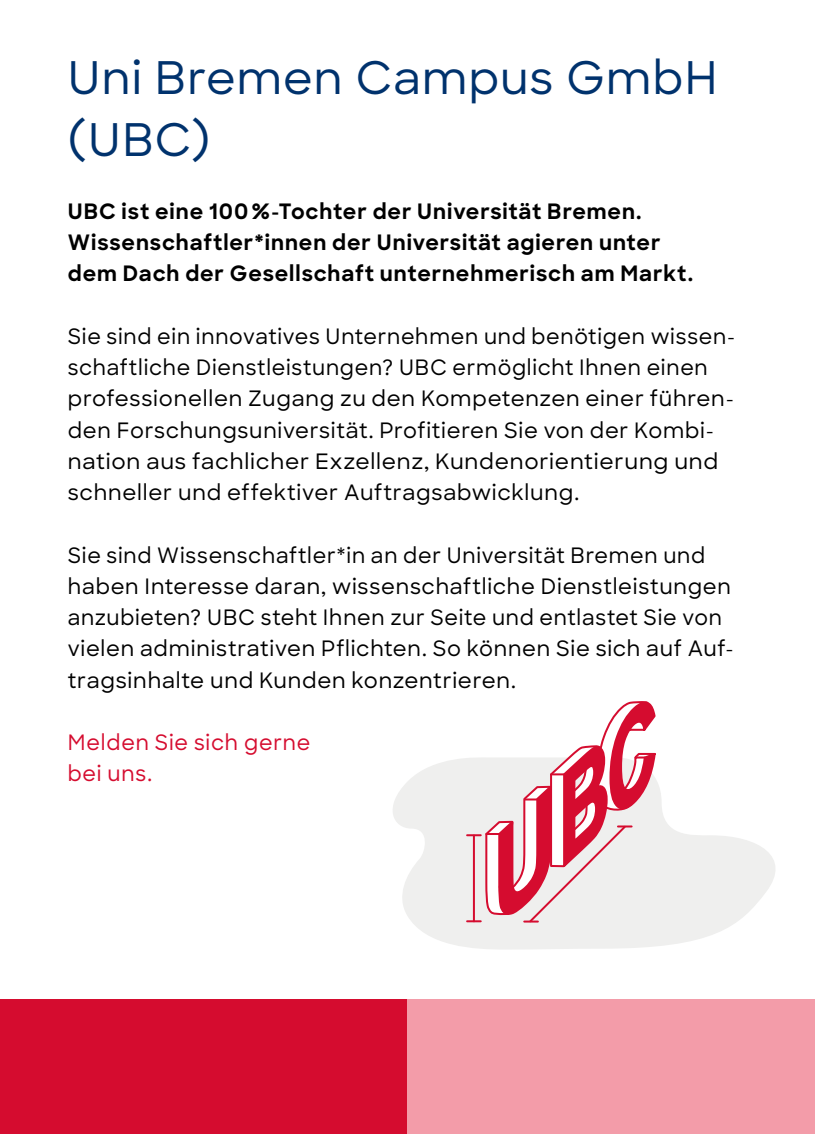
<style>
.page{position:relative;width:815px;height:1134px;background:#fff}
.page>*{position:absolute;margin:0;border:0;box-sizing:border-box;transform-origin:0 0}
.t1{font:500 45px/62.5px "Sharp Sans";letter-spacing:.03em;color:#00326d}
.t2{font:500 21.25px/31.2px "Sharp Sans";letter-spacing:.035em;color:#000}
.t3{font:700 21.25px/31.2px "Sharp Sans";letter-spacing:.045em;color:#000}
.t4{font:500 21.25px/31.2px "Sharp Sans";letter-spacing:.04em;color:#d50c2f}
</style>
<div class="page">
<div style="left:0;top:999px;width:407px;height:135px;background:#d50c2f"></div>
<div style="left:407px;top:999px;width:408px;height:135px;background:#f39ca9"></div>
<svg style="left:393px;top:758px;width:382px;height:191px;fill:#efefee"></svg>
<svg style="left:465px;top:701px;width:192px;height:222px"></svg>
<h1 class="t1" style="left:68px;top:44px;width:651px">Uni Bremen Campus GmbH (UBC)</h1>
<p class="t3" style="left:68px;top:195px;width:627px">UBC ist eine 100%-Tochter der Universität Bremen.<br>Wissenschaftler*innen der Universität agieren unter dem Dach der Gesellschaft unternehmerisch am Markt.</p>
<p class="t2" style="left:68px;top:319px;width:668px">Sie sind ein innovatives Unternehmen und benötigen wissen&shy;schaftliche Dienstleistungen? UBC ermöglicht Ihnen einen professionellen Zugang zu den Kompetenzen einer führen&shy;den Forschungsuniversität. Profitieren Sie von der Kombi&shy;nation aus fachlicher Exzellenz, Kundenorientierung und schneller und effektiver Auftragsabwicklung.</p>
<p class="t2" style="left:68px;top:538px;width:667px">Sie sind Wissenschaftler*in an der Universität Bremen und haben Interesse daran, wissenschaftliche Dienstleistungen anzubieten? UBC steht Ihnen zur Seite und entlastet Sie von vielen administrativen Pflichten. So können Sie sich auf Auf&shy;tragsinhalte und Kunden konzentrieren.</p>
<p class="t4" style="left:68px;top:726px;width:244px">Melden Sie sich gerne bei uns.</p>
</div>
